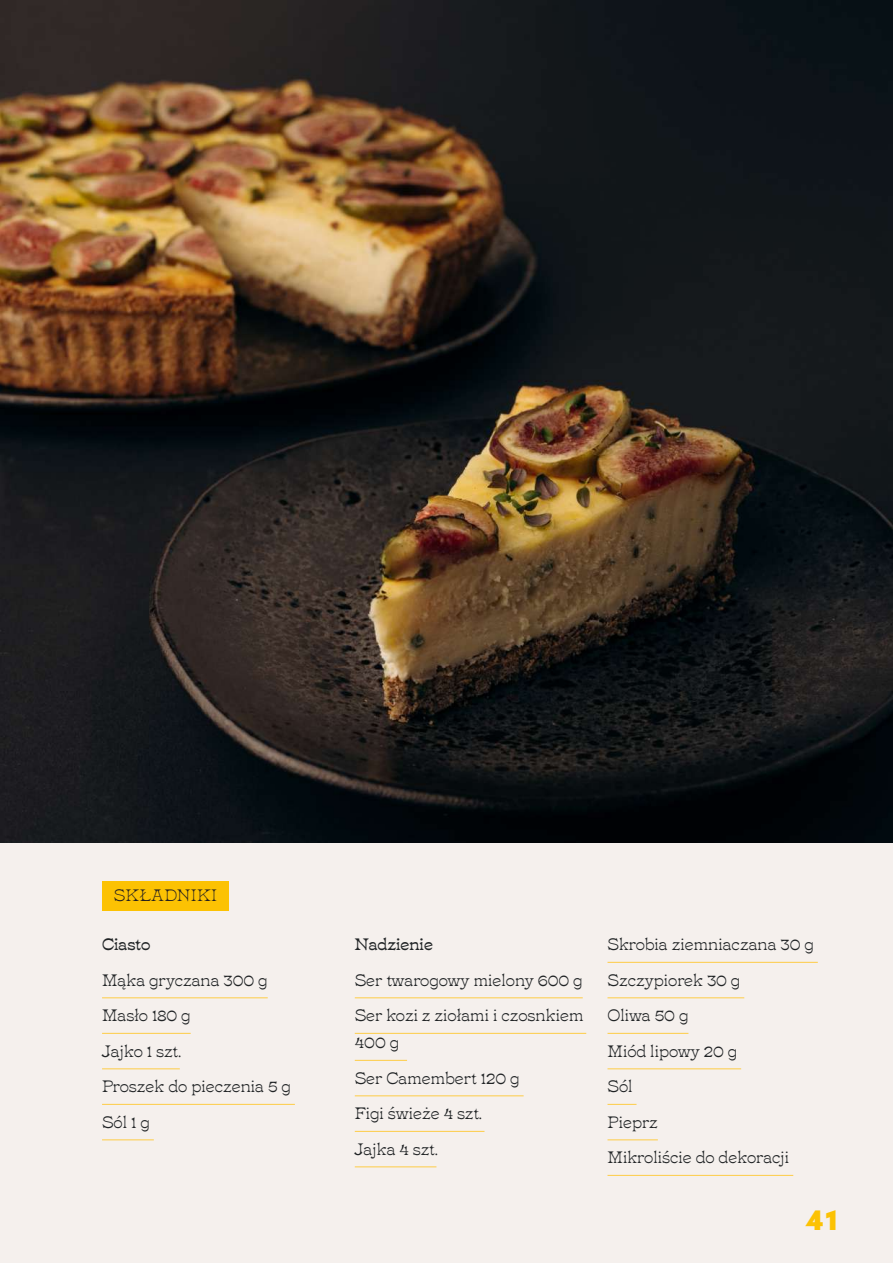
<style>
.page{position:relative;width:893px;height:1263px;background:#f5f0ed}
.page>*{position:absolute;margin:0;border:0;box-sizing:border-box;transform-origin:0 0}
.t1{font:900 27px "Azo Sans";color:#fcc203}
.t2{font:300 16.5px/35.5px "Tuppence";color:#212426}
.t3{font:600 16.5px "Tuppence";letter-spacing:-.01em;color:#212426}
.t4{font:200 16.5px "Tuppence";letter-spacing:.01em;color:#231f20}
</style>
<div class="page">
<div style="left:102px;top:881px;width:127px;height:30px;background:#fcc203"></div>
<hr style="left:102px;top:997px;width:166px;height:1px;background:#fecc45">
<hr style="left:102px;top:1033px;width:89px;height:1px;background:#fecc45">
<hr style="left:102px;top:1068px;width:78px;height:1px;background:#fecc45">
<hr style="left:102px;top:1104px;width:193px;height:1px;background:#fecc45">
<hr style="left:102px;top:1139px;width:52px;height:1px;background:#fecc45">
<hr style="left:355px;top:997px;width:228px;height:1px;background:#fecc45">
<hr style="left:355px;top:1033px;width:231px;height:1px;background:#fecc45">
<hr style="left:355px;top:1060px;width:52px;height:1px;background:#fecc45">
<hr style="left:355px;top:1095px;width:169px;height:1px;background:#fecc45">
<hr style="left:355px;top:1131px;width:129px;height:1px;background:#fecc45">
<hr style="left:355px;top:1166px;width:81px;height:1px;background:#fecc45">
<hr style="left:607px;top:962px;width:211px;height:1px;background:#fecc45">
<hr style="left:607px;top:997px;width:137px;height:1px;background:#fecc45">
<hr style="left:607px;top:1033px;width:81px;height:1px;background:#fecc45">
<hr style="left:607px;top:1068px;width:134px;height:1px;background:#fecc45">
<svg style="left:607px;top:1104px;width:29px;height:1px"></svg>
<hr style="left:607px;top:1139px;width:51px;height:1px;background:#fecc45">
<hr style="left:607px;top:1175px;width:186px;height:1px;background:#fecc45">
<img style="left:0;top:0;width:893px;height:843px">
<p class="t4" style="left:114px;top:882px;width:105px">SKŁADNIKI</p>
<p class="t3" style="left:102px;top:931px;width:50px">Ciasto</p>
<p class="t2" style="left:102px;top:960px;width:190px">Mąka gryczana 300 g<br>Masło 180 g<br>Jajko 1 szt.<br>Proszek do pieczenia 5 g<br>Sól 1 g</p>
<p class="t3" style="left:355px;top:931px;width:80px">Nadzienie</p>
<p class="t2" style="left:355px;top:960px;width:230px">Ser twarogowy mielony 600 g<br>Ser kozi z ziołami i czosnkiem</p>
<p class="t2" style="left:355px;top:1023px;width:166px">400 g<br>Ser Camembert 120 g<br>Figi świeże 4 szt.<br>Jajka 4 szt.</p>
<p class="t2" style="left:607px;top:925px;width:208px">Skrobia ziemniaczana 30 g<br>Szczypiorek 30 g<br>Oliwa 50 g<br>Miód lipowy 20 g<br>Sól<br>Pieprz<br>Mikroliście do dekoracji</p>
<h1 class="t1" style="left:806px;top:1202px;width:35px">41</h1>
</div>
